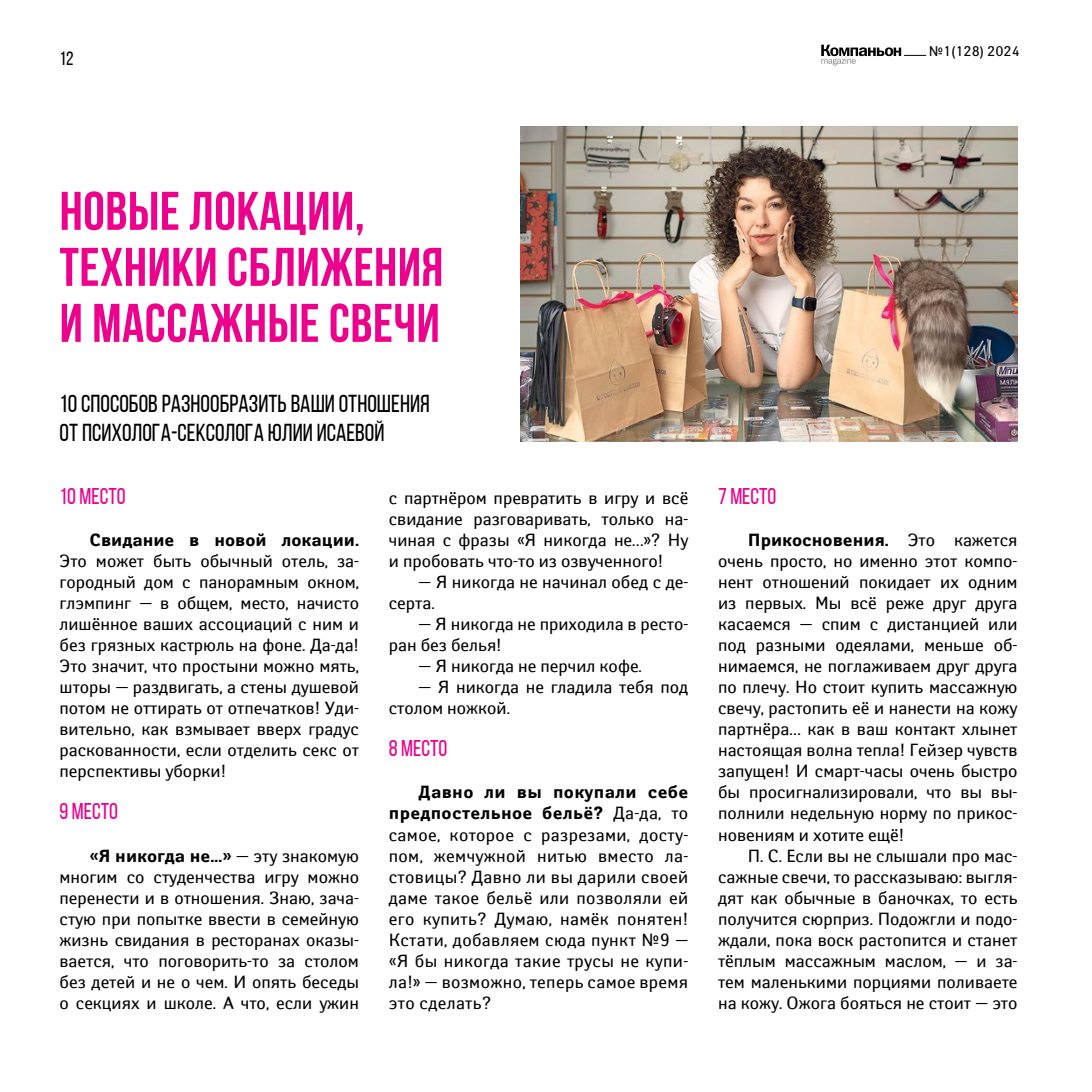
<style>
.page{position:relative;width:1092px;height:1092px;background:#fff}
.page>*{position:absolute;margin:0;border:0;box-sizing:border-box;transform-origin:0 0}
.t1{font:700 54.25px/56px "Bebas Neue";letter-spacing:.01em;color:#ec008c}
.t2{font:24.5px/29.4px "Bebas Neue";color:#000}
.t3{font:22.75px "Bebas Neue";color:#ec008c}
.t4{font:19.25px "Bebas Neue";color:#000}
.t5{font:17.5px/21px "Yanus C";color:#000;text-align:justify}
.t6{font:700 17.5px "Yanus C";color:#000}
.t7{font:14px "Yanus";color:#000}
.s1{font-weight:700}
</style>
<div class="page">
<svg style="left:821px;top:45px;width:105px;height:20px"></svg>
<img style="left:520px;top:126px;width:497px;height:315px">
<p class="t4" style="left:60px;top:48px;width:15px">12</p>
<p class="t7" style="left:928px;top:42px;width:93px">№1(128) 2024</p>
<h1 class="t1" style="left:60px;top:182px;width:385px">НОВЫЕ ЛОКАЦИИ,<br>ТЕХНИКИ СБЛИЖЕНИЯ<br>И МАССАЖНЫЕ СВЕЧИ</h1>
<h2 class="t2" style="left:60px;top:388px;width:371px">10 СПОСОБОВ РАЗНООБРАЗИТЬ ВАШИ ОТНОШЕНИЯ<br>ОТ ПСИХОЛОГА-СЕКСОЛОГА ЮЛИИ ИСАЕВОЙ</h2>
<h3 class="t3" style="left:60px;top:484px;width:68px">10 МЕСТО</h3>
<p class="t6" style="left:89px;top:530px;width:271px">Свидание в новой локации.</p>
<p class="t5" style="left:60px;top:550px;width:301px">Это может быть обычный отель, за&shy;городный дом с панорамным окном, глэмпинг — в общем, место, начисто лишённое ваших ассоциаций с ним и без грязных кастрюль на фоне. Да-да!<br>Это значит, что простыни можно мять, шторы — раздвигать, а стены душевой потом не оттирать от отпечатков! Уди&shy;вительно, как взмывает вверх градус раскованности, если отделить секс от перспективы уборки!</p>
<h3 class="t3" style="left:60px;top:799px;width:60px">9 МЕСТО</h3>
<p class="t5" style="left:60px;top:844px;width:301px;text-indent:30px"><span class="s1">«Я никогда не…»</span> — эту знакомую многим со студенчества игру можно перенести и в отношения. Знаю, зача&shy;стую при попытке ввести в семейную жизнь свидания в ресторанах оказы&shy;вается, что поговорить-то за столом без детей и не о чем. И опять беседы о секциях и школе. А что, если ужин</p>
<p class="t5" style="left:389px;top:487px;width:301px">с партнёром превратить в игру и всё свидание разговаривать, только на&shy;чиная с фразы «Я никогда не…»? Ну и пробовать что-то из озвученного!</p>
<p class="t5" style="left:389px;top:571px;width:301px;text-indent:30px">— Я никогда не начинал обед с де&shy;серта.</p>
<p class="t5" style="left:389px;top:613px;width:301px;text-indent:30px">— Я никогда не приходила в ресто&shy;ран без белья!</p>
<p class="t5" style="left:418px;top:655px;width:225px">— Я никогда не перчил кофе.</p>
<p class="t5" style="left:389px;top:676px;width:301px;text-indent:30px">— Я никогда не гладила тебя под столом ножкой.</p>
<h3 class="t3" style="left:389px;top:736px;width:60px">8 МЕСТО</h3>
<p class="t5" style="left:389px;top:781px;width:301px;text-indent:30px"><span class="s1">Давно ли вы покупали себе предпостельное бельё?</span> Да-да, то самое, которое с разрезами, досту&shy;пом, жемчужной нитью вместо ла&shy;стовицы? Давно ли вы дарили своей даме такое бельё или позволяли ей его купить? Думаю, намёк понятен!<br>Кстати, добавляем сюда пункт №9 — «Я бы никогда такие трусы не купи&shy;ла!» — возможно, теперь самое время это сделать?</p>
<h3 class="t3" style="left:718px;top:484px;width:60px">7 МЕСТО</h3>
<p class="t5" style="left:718px;top:529px;width:301px;text-indent:30px"><span class="s1">Прикосновения.</span> Это кажется очень просто, но именно этот компо&shy;нент отношений покидает их одним из первых. Мы всё реже друг друга касаемся — спим с дистанцией или под разными одеялами, меньше об&shy;нимаемся, не поглаживаем друг друга по плечу. Но стоит купить массажную свечу, растопить её и нанести на кожу партнёра… как в ваш контакт хлынет настоящая волна тепла! Гейзер чувств запущен! И смарт-часы очень быстро бы просигнализировали, что вы вы&shy;полнили недельную норму по прикос&shy;новениям и хотите ещё!</p>
<p class="t5" style="left:718px;top:844px;width:301px;text-indent:30px">П. С. Если вы не слышали про мас&shy;сажные свечи, то рассказываю: выгля&shy;дят как обычные в баночках, то есть получится сюрприз. Подожгли и подо&shy;ждали, пока воск растопится и станет тёплым массажным маслом, — и за&shy;тем маленькими порциями поливаете на кожу. Ожога бояться не стоит — это</p>
</div>
